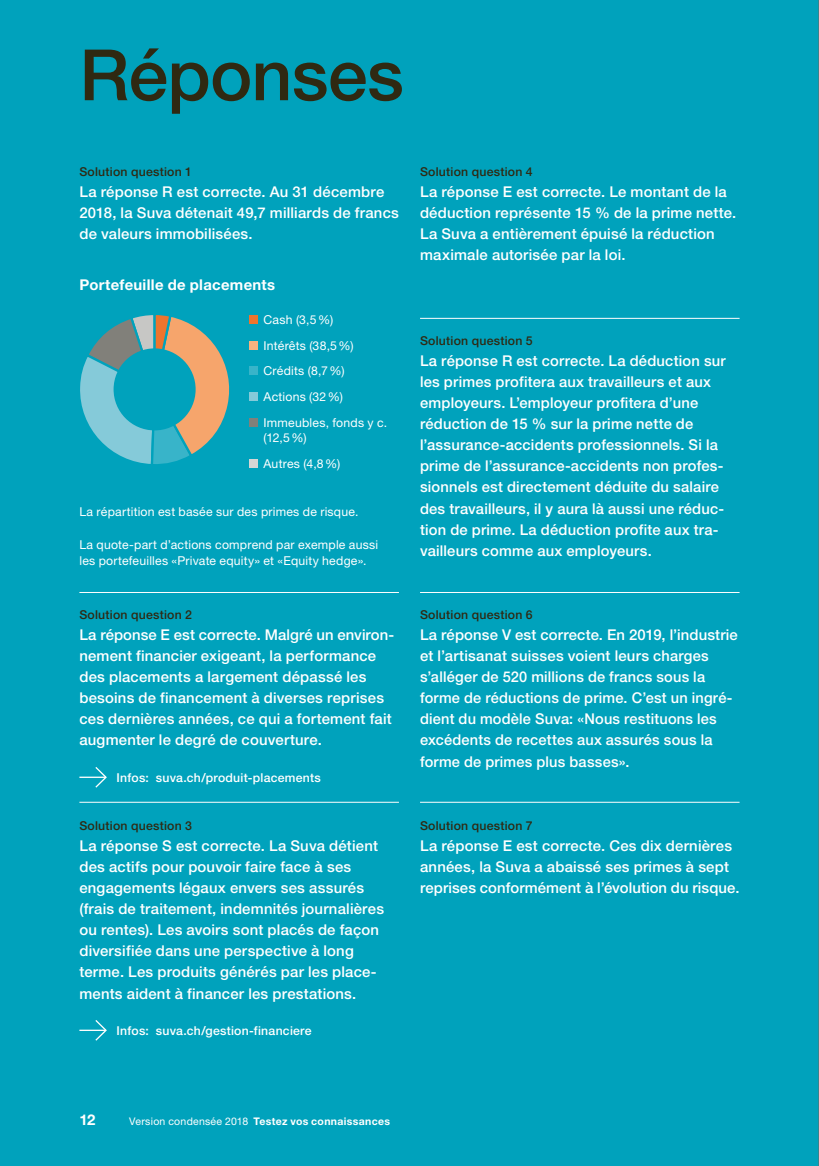
<style>
.page{position:relative;width:819px;height:1166px;background:#00a2bc}
.page>*{position:absolute;margin:0;border:0;box-sizing:border-box;transform-origin:0 0}
.t1{font:500 70.88px "Helvetica Neue LT Std";letter-spacing:-.01em;color:#2f2912}
.t2{font:500 14.88px/21px "Helvetica Neue LT Std";letter-spacing:.015em;color:#fff}
.t3{font:700 14.88px "Helvetica Neue LT Std";letter-spacing:.02em;color:#fff}
.t4{font:12.25px/25.7px "Helvetica Neue LT Std";letter-spacing:.02em;color:#fff}
.t5{font:500 12.25px "Helvetica Neue LT Std";letter-spacing:.02em;color:#2f2912}
.t6{font:500 12.25px "Helvetica Neue LT Std";letter-spacing:.02em;color:#fff}
.t7{font:700 10.5px "Helvetica Neue LT Std";letter-spacing:.03em;color:#fff}
.s1{font-weight:400}
</style>
<div class="page">
<svg style="left:95px;top:767px;width:12px;height:21px"></svg>
<hr style="left:79px;top:776px;width:27px;height:2px;background:#fff">
<svg style="left:95px;top:1020px;width:12px;height:21px"></svg>
<hr style="left:79px;top:1029px;width:27px;height:2px;background:#fff">
<hr style="left:79px;top:592px;width:320px;height:1px;background:#fff">
<hr style="left:420px;top:318px;width:319px;height:1px;background:#fff">
<hr style="left:420px;top:592px;width:319px;height:1px;background:#fff">
<hr style="left:420px;top:802px;width:319px;height:1px;background:#fff">
<hr style="left:79px;top:802px;width:320px;height:1px;background:#fff">
<div style="left:249px;top:315px;width:8px;height:9px;background:#ee742d"></div>
<div style="left:249px;top:341px;width:8px;height:9px;background:#f8b37f"></div>
<div style="left:249px;top:366px;width:8px;height:9px;background:#38b4c9"></div>
<div style="left:249px;top:392px;width:8px;height:9px;background:#85cad9"></div>
<div style="left:249px;top:418px;width:8px;height:9px;background:#81807a"></div>
<div style="left:249px;top:459px;width:8px;height:9px;background:#d6d6d5"></div>
<svg style="left:80px;top:315px;width:150px;height:149px"></svg>
<div style="left:113px;top:348px;width:83px;height:83px;background:#00a2bc;border-radius:50%"></div>
<hr style="left:818px;top:0;width:1px;height:1166px;background:#6d6a63">
<h1 class="t1" style="left:79px;top:33px;width:326px">Réponses</h1>
<p class="t5" style="left:79px;top:164px;width:114px">Solution question 1</p>
<p class="t2" style="left:79px;top:181px;width:321px">La réponse R est correcte. Au 31 décembre<br>2018, la Suva détenait 49,7 milliards de francs de valeurs immobilisées.</p>
<p class="t3" style="left:79px;top:276px;width:197px">Portefeuille de placements</p>
<p class="t4" style="left:263px;top:307px;width:125px">Cash (3,5%)<br>Intérêts (38,5%)<br>Crédits (8,7%)<br>Actions (32%)<br>Immeubles, fonds y c.</p>
<p class="t4" style="left:263px;top:425px;width:78px">(12,5%)<br>Autres (4,8%)</p>
<p class="t4" style="left:79px;top:499px;width:280px">La répartition est basée sur des primes de risque.</p>
<p class="t4" style="left:79px;top:536px;width:300px;line-height:16.1px">La quote-part d’actions comprend par exemple aussi les portefeuilles «Private equity» et «Equity hedge».</p>
<p class="t5" style="left:79px;top:607px;width:114px">Solution question 2</p>
<p class="t2" style="left:79px;top:624px;width:316px">La réponse E est correcte. Malgré un environ&shy;nement financier exigeant, la performance des placements a largement dépassé les besoins de financement à diverses reprises ces dernières années, ce qui a fortement fait augmenter le degré de couverture.</p>
<p class="t6" style="left:117px;top:771px;width:206px">Infos: suva.ch/produit-placements</p>
<p class="t5" style="left:79px;top:818px;width:114px">Solution question 3</p>
<p class="t2" style="left:79px;top:835px;width:306px">La réponse S est correcte. La Suva détient des actifs pour pouvoir faire face à ses engagements légaux envers ses assurés (frais de traitement, indemnités journalières ou rentes). Les avoirs sont placés de façon diversifiée dans une perspective à long terme. Les produits générés par les place&shy;ments aident à financer les prestations.</p>
<p class="t6" style="left:117px;top:1024px;width:196px">Infos: suva.ch/gestion-financiere</p>
<p class="t5" style="left:420px;top:164px;width:114px">Solution question 4</p>
<p class="t2" style="left:420px;top:181px;width:318px">La réponse E est correcte. Le montant de la déduction représente 15 % de la prime nette.<br>La Suva a entièrement épuisé la réduction maximale autorisée par la loi.</p>
<p class="t5" style="left:420px;top:333px;width:114px">Solution question 5</p>
<p class="t2" style="left:420px;top:350px;width:307px">La réponse R est correcte. La déduction sur les primes profitera aux travailleurs et aux employeurs. L’employeur profitera d’une réduction de 15 % sur la prime nette de l’assurance-accidents professionnels. Si la prime de l’assurance-accidents non profes&shy;sionnels est directement déduite du salaire des travailleurs, il y aura là aussi une réduc&shy;tion de prime. La déduction profite aux tra&shy;vailleurs comme aux employeurs.</p>
<p class="t5" style="left:420px;top:607px;width:114px">Solution question 6</p>
<p class="t2" style="left:420px;top:624px;width:319px">La réponse V est correcte. En 2019, l’industrie et l’artisanat suisses voient leurs charges s’alléger de 520 millions de francs sous la forme de réductions de prime. C’est un ingré&shy;dient du modèle Suva: «Nous restituons les excédents de recettes aux assurés sous la forme de primes plus basses».</p>
<p class="t5" style="left:420px;top:818px;width:114px">Solution question 7</p>
<p class="t2" style="left:420px;top:835px;width:321px">La réponse E est correcte. Ces dix dernières années, la Suva a abaissé ses primes à sept reprises conformément à l’évolution du risque.</p>
<p class="t3" style="left:79px;top:1110px;width:18px">12</p>
<p class="t7" style="left:129px;top:1115px;width:262px"><span class="s1">Version condensée 2018</span> Testez vos connaissances</p>
</div>
